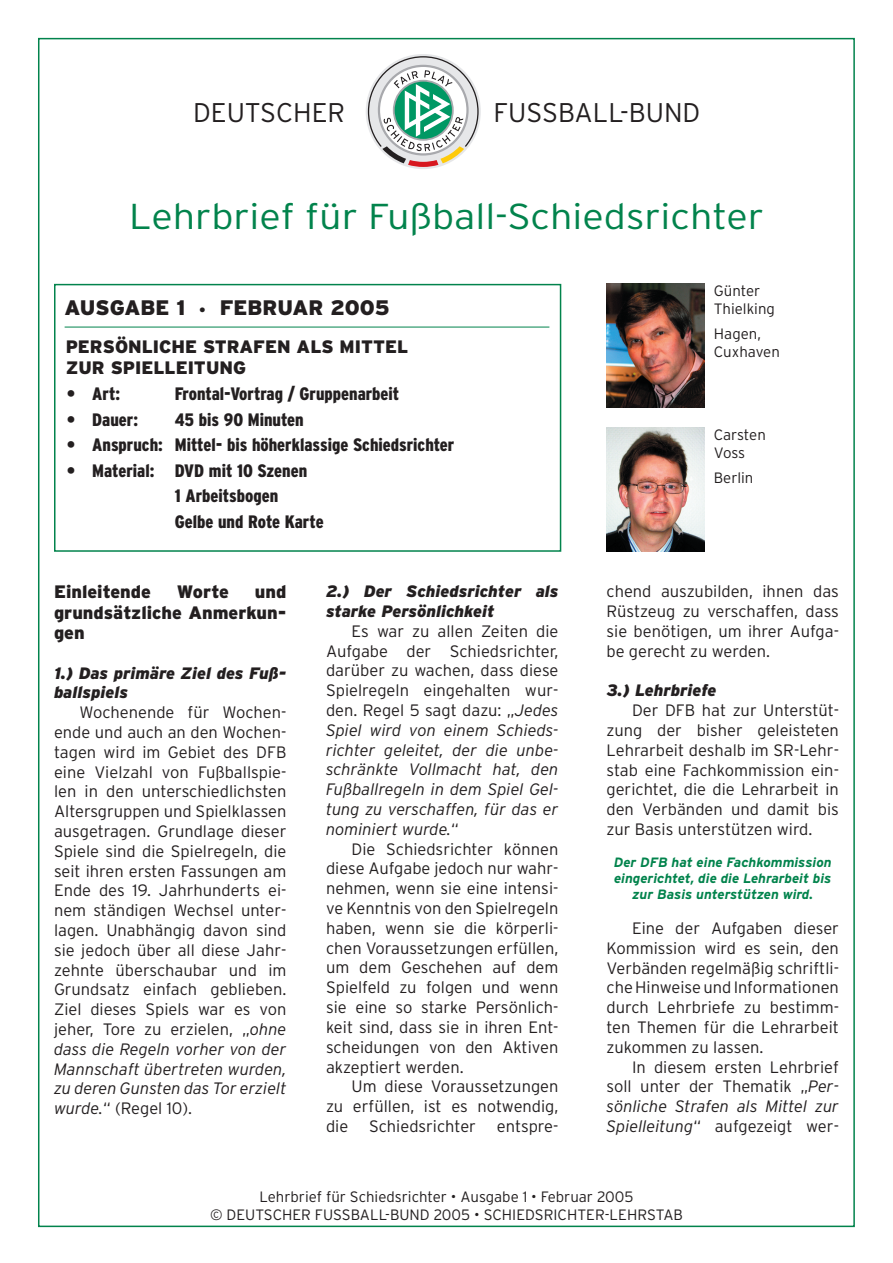
<style>
.page{position:relative;width:893px;height:1263px;background:#fff}
.page>*{position:absolute;margin:0;border:0;box-sizing:border-box;transform-origin:0 0}
.t1{font:300 36px "Interstate";color:#02834c;scale:1.1 1}
.t2{font:300 27px "Interstate";color:#231f20}
.t3{font:900 21px "Interstate";color:#231f20}
.t4{font:900 condensed 18px/25.5px "Interstate";color:#231f20}
.t5{font:900 18px/20.2px "Interstate";color:#231f20}
.t6{font:300 16.5px/19.8px "Interstate";color:#231f20;text-align:justify}
.t7{font:italic 300 16.5px/19.8px "Interstate";color:#231f20;text-align:justify}
.t8{font:italic 900 16.5px/19.8px "Interstate";color:#231f20}
.t9{font:300 15px/18px "Interstate";color:#231f20}
.t10{font:italic 700 13.5px/16.2px "Interstate";color:#02834c;text-align:center}
.s1{font-style:italic}
.s2{font-style:normal}
</style>
<div class="page">
<div style="left:54px;top:284px;width:507px;height:268px;border:2px solid #02834c"></div>
<hr style="left:65px;top:327px;width:484px;height:1px;background:#02834c">
<svg style="left:368px;top:56px;width:111px;height:111px"></svg>
<img style="left:606px;top:284px;width:98px;height:123px">
<img style="left:606px;top:428px;width:98px;height:123px">
<h2 class="t2" style="left:193px;top:97px;width:154px">DEUTSCHER</h2>
<h2 class="t2" style="left:493px;top:97px;width:208px">FUSSBALL-BUND</h2>
<h1 class="t1" style="left:129px;top:196px;width:579px">Lehrbrief für Fußball-Schiedsrichter</h1>
<p class="t3" style="left:65px;top:296px;width:327px">AUSGABE 1 . FEBRUAR 2005</p>
<p class="t5" style="left:66px;top:335px;width:344px;line-height:21.6px">PERSÖNLICHE STRAFEN ALS MITTEL<br>ZUR SPIELLEITUNG</p>
<p class="t4" style="left:67px;top:381px;width:55px">• Art:</p>
<p class="t4" style="left:175px;top:381px;width:226px">Frontal-Vortrag / Gruppenarbeit</p>
<p class="t4" style="left:67px;top:407px;width:73px">• Dauer:</p>
<p class="t4" style="left:175px;top:407px;width:131px">45 bis 90 Minuten</p>
<p class="t4" style="left:67px;top:432px;width:389px">• Anspruch: Mittel- bis höherklassige Schiedsrichter</p>
<p class="t4" style="left:175px;top:458px;width:150px;text-indent:-108px">• Material: DVD mit 10 Szenen<br>1 Arbeitsbogen<br>Gelbe und Rote Karte</p>
<p class="t5" style="left:54px;top:582px;width:98px">Einleitende</p>
<p class="t5" style="left:177px;top:582px;width:53px">Worte</p>
<p class="t5" style="left:54px;top:582px;width:234px;text-align:justify;text-indent:201px">und grundsätzliche Anmerkun&shy;gen</p>
<p class="t8" style="left:54px;top:663px;width:234px">1.) Das primäre Ziel des Fuß&shy;ballspiels</p>
<p class="t6" style="left:54px;top:702px;width:234px;text-indent:26px">Wochenende für Wochen&shy;ende und auch an den Wochen&shy;tagen wird im Gebiet des DFB eine Vielzahl von Fußballspie&shy;len in den unterschiedlichsten Altersgruppen und Spielklassen ausgetragen. Grundlage dieser Spiele sind die Spielregeln, die seit ihren ersten Fassungen am Ende des 19. Jahrhunderts ei&shy;nem ständigen Wechsel unter&shy;lagen. Unabhängig davon sind sie jedoch über all diese Jahr&shy;zehnte überschaubar und im Grundsatz einfach geblieben.<br>Ziel dieses Spiels war es von jeher, Tore zu erzielen, „<span class="s1">ohne dass die Regeln vorher von der Mannschaft übertreten wurden, zu deren Gunsten das Tor erzielt wurde.</span>“ (Regel 10).</p>
<p class="t8" style="left:326px;top:581px;width:234px">2.) Der Schiedsrichter als starke Persönlichkeit</p>
<p class="t7" style="left:326px;top:621px;width:234px;text-indent:26px"><span class="s2">Es war zu allen Zeiten die Aufgabe der Schiedsrichter, darüber zu wachen, dass diese Spielregeln eingehalten wur&shy;den. Regel 5 sagt dazu: „</span>Jedes Spiel wird von einem Schieds&shy;richter geleitet, der die unbe&shy;schränkte Vollmacht hat, den Fußballregeln in dem Spiel Gel&shy;tung zu verschaffen, für das er nominiert wurde.<span class="s2">“</span></p>
<p class="t6" style="left:326px;top:839px;width:234px;text-indent:26px">Die Schiedsrichter können diese Aufgabe jedoch nur wahr&shy;nehmen, wenn sie eine intensi&shy;ve Kenntnis von den Spielregeln haben, wenn sie die körperli&shy;chen Voraussetzungen erfüllen, um dem Geschehen auf dem Spielfeld zu folgen und wenn sie eine so starke Persönlich&shy;keit sind, dass sie in ihren Ent&shy;scheidungen von den Aktiven akzeptiert werden.</p>
<p class="t6" style="left:326px;top:1076px;width:234px;text-indent:26px">Um diese Voraussetzungen zu erfüllen, ist es notwendig, die</p>
<p class="t6" style="left:369px;top:1116px;width:108px">Schiedsrichter</p>
<p class="t6" style="left:497px;top:1116px;width:63px">entspre-</p>
<p class="t9" style="left:714px;top:282px;width:63px">Günter<br>Thielking</p>
<p class="t9" style="left:714px;top:325px;width:67px">Hagen,<br>Cuxhaven</p>
<p class="t9" style="left:714px;top:425px;width:53px">Carsten<br>Voss</p>
<p class="t9" style="left:714px;top:469px;width:41px">Berlin</p>
<p class="t6" style="left:606px;top:581px;width:234px">chend auszubilden, ihnen das Rüstzeug zu verschaffen, dass sie benötigen, um ihrer Aufga&shy;be gerecht zu werden.</p>
<p class="t8" style="left:606px;top:680px;width:112px">3.) Lehrbriefe</p>
<p class="t6" style="left:606px;top:700px;width:234px;text-indent:26px">Der DFB hat zur Unterstüt&shy;zung der bisher geleisteten Lehrarbeit deshalb im SR-Lehr&shy;stab eine Fachkommission ein&shy;gerichtet, die die Lehrarbeit in den Verbänden und damit bis zur Basis unterstützen wird.</p>
<p class="t10" style="left:614px;top:854px;width:219px">Der DFB hat eine Fachkommission eingerichtet, die die Lehrarbeit bis zur Basis unterstützen wird.</p>
<p class="t6" style="left:606px;top:918px;width:234px;text-indent:26px">Eine der Aufgaben dieser Kommission wird es sein, den Verbänden regelmäßig schriftli&shy;che Hinweise und Informationen durch Lehrbriefe zu bestimm&shy;ten Themen für die Lehrarbeit zukommen zu lassen.</p>
<p class="t6" style="left:606px;top:1057px;width:234px;text-indent:26px">In diesem ersten Lehrbrief soll unter der Thematik „<span class="s1">Per&shy;sönliche Strafen als Mittel zur Spielleitung</span>“ aufgezeigt wer-</p>
<p class="t9" style="left:210px;top:1188px;width:474px;text-align:center">Lehrbrief für Schiedsrichter • Ausgabe 1 • Februar 2005<br>© DEUTSCHER FUSSBALL-BUND 2005 • SCHIEDSRICHTER-LEHRSTAB</p>
</div>
